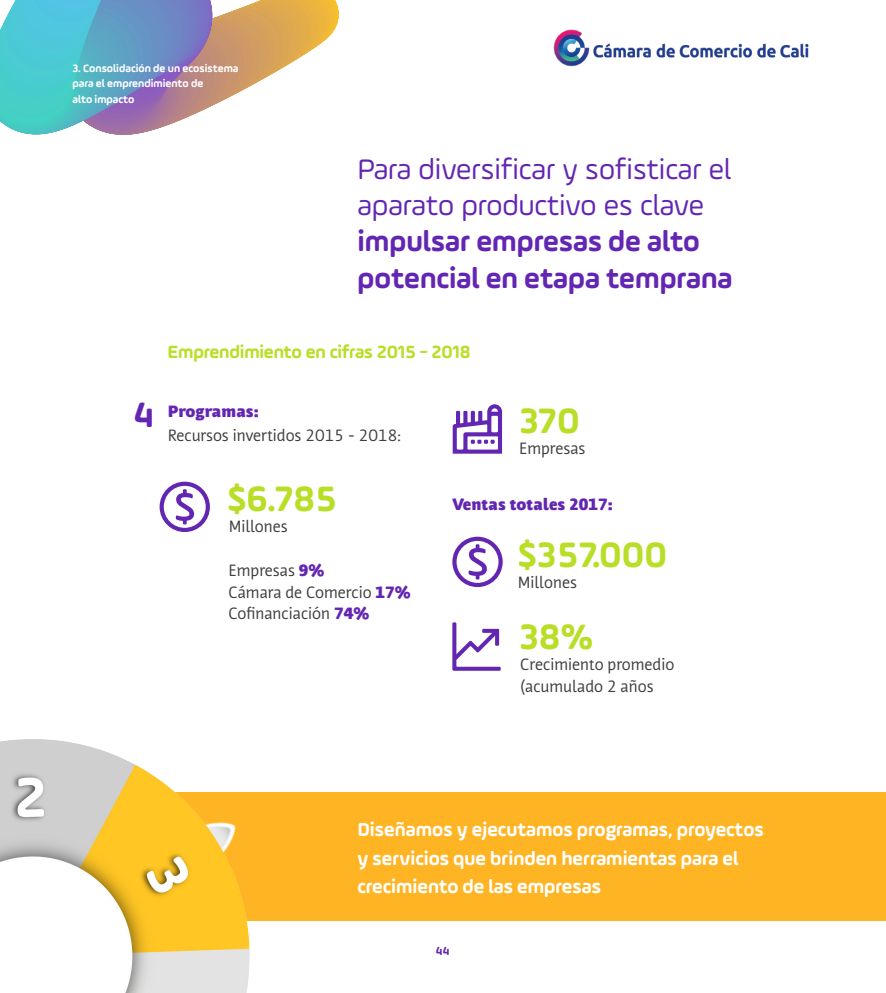
<style>
.page{position:relative;width:886px;height:993px;background:#fff}
.page>*{position:absolute;margin:0;border:0;box-sizing:border-box;transform-origin:0 0}
.Subtitulos{font:700 37.5px "Ample Soft";color:#b8de26}
.Subtitulos-2{font:700 37.5px "Ample Soft";color:#6326b3}
.Subtitulos-3{font:30px/36.2px "Ample Soft";color:#6326b3}
.t1{font:700 20px/28.8px "Ample Soft";color:#fff}
.Texto-General-Subtit{font:700 18.75px "Ample Soft";letter-spacing:-.01em;color:#b8de26}
.Texto-General-Subtit-2{font:16.25px "Nuvo OT";color:#404040}
.Texto-General{font:900 16.25px "Nuvo OT";color:#6326b3}
.Texto-General-2{font:16.25px "Nuvo OT";color:#404040}
.t2{font:700 12.5px "Ample Soft";color:#6326b3}
.t3{font:700 11.25px/15px "Ample Soft";color:#fff}
.s1{font-weight:700}
.s2{font-weight:900;color:#6326b3}
</style>
<div class="page">
<svg style="left:235px;top:0;width:104px;height:70px"></svg>
<div style="left:231px;top:1px;width:71px;height:71px;background:#e0ab4d;border-radius:50%"></div>
<div style="left:229px;top:1px;width:71px;height:72px;background:#e0ab4d;border-radius:50%"></div>
<div style="left:220px;top:5px;width:73px;height:72px;background:#dea852;border-radius:50%"></div>
<div style="left:218px;top:5px;width:73px;height:73px;background:#dea652;border-radius:50%"></div>
<div style="left:215px;top:6px;width:74px;height:74px;background:#dba654;border-radius:50%"></div>
<div style="left:211px;top:8px;width:74px;height:74px;background:#dba654;border-radius:50%"></div>
<div style="left:206px;top:9px;width:75px;height:75px;background:#d9a357;border-radius:50%"></div>
<div style="left:202px;top:11px;width:75px;height:76px;background:#d9a359;border-radius:50%"></div>
<div style="left:195px;top:13px;width:76px;height:77px;background:#d6a15c;border-radius:50%"></div>
<div style="left:192px;top:14px;width:77px;height:77px;background:#d69e5c;border-radius:50%"></div>
<div style="left:187px;top:16px;width:78px;height:78px;background:#d49e5e;border-radius:50%"></div>
<div style="left:178px;top:19px;width:79px;height:79px;background:#d19c63;border-radius:50%"></div>
<div style="left:173px;top:21px;width:80px;height:80px;background:#cf9966;border-radius:50%"></div>
<div style="left:166px;top:23px;width:81px;height:81px;background:#cc9969;border-radius:50%"></div>
<div style="left:156px;top:26px;width:82px;height:82px;background:#c9946b;border-radius:50%"></div>
<div style="left:149px;top:28px;width:83px;height:83px;background:#c79470;border-radius:50%"></div>
<svg style="left:0;top:0;width:212px;height:134px;background:#6fa8c4"></svg>
<div style="left:136px;top:791px;width:750px;height:129px;background:#ffb424"></div>
<img style="left:553px;top:29px;width:256px;height:38px">
<img style="left:0;top:739px;width:263px;height:253px">
<svg style="left:453px;top:404px;width:49px;height:49px"></svg>
<svg style="left:160px;top:481px;width:50px;height:51px"></svg>
<svg style="left:452px;top:536px;width:51px;height:51px"></svg>
<svg style="left:452px;top:622px;width:49px;height:48px"></svg>
<p class="t3" style="left:72px;top:61px;width:167px">3. Consolidación de un ecosistema para el emprendimiento de<br>alto impacto</p>
<p class="Subtitulos-3" style="left:357px;top:150px;width:377px">Para diversificar y sofisticar el aparato productivo es clave <span class="s1">impulsar empresas de alto potencial en etapa temprana</span></p>
<p class="Texto-General-Subtit" style="left:167px;top:340px;width:305px">Emprendimiento en cifras 2015 - 2018</p>
<p class="Subtitulos-2" style="left:134px;top:391px;width:22px">4</p>
<p class="Subtitulos" style="left:519px;top:397px;width:62px">370</p>
<p class="Texto-General" style="left:168px;top:401px;width:92px">Programas:</p>
<p class="Texto-General-2" style="left:168px;top:425px;width:234px">Recursos invertidos 2015 - 2018:</p>
<p class="Texto-General-Subtit-2" style="left:519px;top:439px;width:68px">Empresas</p>
<p class="Subtitulos" style="left:227px;top:475px;width:111px">$6.785</p>
<p class="Texto-General-Subtit-2" style="left:229px;top:517px;width:61px">Millones</p>
<p class="Texto-General-Subtit-2" style="left:228px;top:561px;width:97px">Empresas <span class="s2">9%</span></p>
<p class="Texto-General-Subtit-2" style="left:228px;top:582px;width:184px">Cámara de Comercio <span class="s2">17%</span></p>
<p class="Texto-General-Subtit-2" style="left:228px;top:603px;width:142px">Cofinanciación <span class="s2">74%</span></p>
<p class="Texto-General" style="left:452px;top:493px;width:162px">Ventas totales 2017:</p>
<p class="Subtitulos" style="left:518px;top:531px;width:151px">$357.000</p>
<p class="Texto-General-Subtit-2" style="left:518px;top:572px;width:61px">Millones</p>
<p class="Subtitulos" style="left:519px;top:613px;width:76px">38%</p>
<p class="Texto-General-Subtit-2" style="left:520px;top:655px;width:156px">Crecimiento promedio</p>
<p class="Texto-General-Subtit-2" style="left:520px;top:676px;width:135px">(acumulado 2 años</p>
<p class="t1" style="left:357px;top:814px;width:408px">Diseñamos y ejecutamos programas, proyectos y servicios que brinden herramientas para el crecimiento de las empresas</p>
<p class="t2" style="left:436px;top:943px;width:15px">44</p>
</div>
